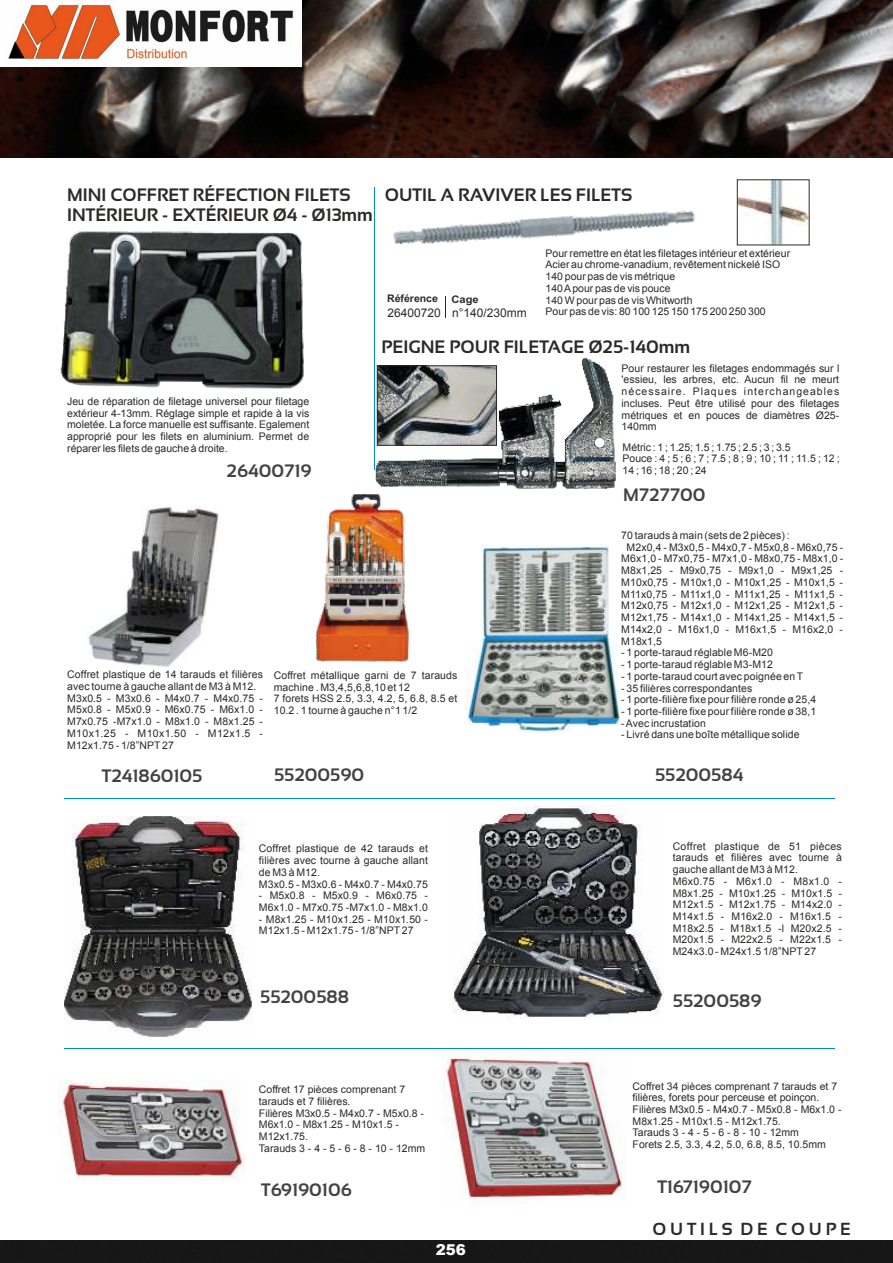
<style>
.page{position:relative;width:893px;height:1263px;background:#fff}
.page>*{position:absolute;margin:0;border:0;box-sizing:border-box;transform-origin:0 0}
.t1{font:700 18px/20.1px "Sansation";color:#2b2a29}
.t2{font:700 18px "Sansation";color:#434242}
.t3{font:700 17.55px "Sansation";letter-spacing:.22em;color:#2b2a29}
.t4{font:900 15px "Arial";color:#fff}
.t5{font:12px "Arial";color:#2b2a29}
.t6{font:10.5px/11.7px "Arial";letter-spacing:.01em;color:#2b2a29}
.t7{font:700 10.5px "Arial";color:#2b2a29}
.t8{font:700 10.5px "Arial";color:#2b2a29;scale:1.06 1}
.t9{font:900 10.5px "Arial";color:#fff}
</style>
<div class="page">
<img style="left:64px;top:816px;width:189px;height:221px">
<img style="left:316px;top:494px;width:93px;height:167px">
<img style="left:465px;top:544px;width:155px;height:188px">
<img style="left:453px;top:805px;width:210px;height:213px">
<img style="left:59px;top:1081px;width:187px;height:100px">
<img style="left:88px;top:507px;width:131px;height:160px">
<hr style="left:64px;top:1048px;width:770px;height:1px;background:#008dd2">
<hr style="left:64px;top:798px;width:770px;height:1px;background:#008dd2">
<hr style="left:374px;top:188px;width:1px;height:282px;background:#008dd2">
<img style="left:393px;top:211px;width:302px;height:33px">
<svg style="left:445px;top:296px;width:1px;height:21px"></svg>
<img style="left:739px;top:181px;width:69px;height:62px">
<img style="left:60px;top:231px;width:244px;height:158px">
<img style="left:376px;top:358px;width:241px;height:131px">
<svg style="left:594px;top:437px;width:11px;height:11px"></svg>
<img style="left:379px;top:367px;width:116px;height:77px">
<div style="left:377px;top:365px;width:120px;height:81px;border:1px solid #2b2a29"></div>
<img style="left:443px;top:1051px;width:180px;height:153px">
<img style="left:0;top:0;width:893px;height:157px">
<div style="left:0;top:1240px;width:893px;height:23px;background:#171717"></div>
<img style="left:0;top:0;width:302px;height:67px">
<h1 class="t1" style="left:67px;top:186px;width:307px">MINI COFFRET RÉFECTION FILETS<br>INTÉRIEUR - EXTÉRIEUR Ø4 - Ø13mm</h1>
<p class="t6" style="left:67px;top:395px;width:244px;text-align:justify">Jeu de réparation de filetage universel pour filetage extérieur 4-13mm. Réglage simple et rapide à la vis moletée. La force manuelle est suffisante. Egalement approprié pour les filets en aluminium. Permet de réparer les filets de gauche à droite.</p>
<h1 class="t2" style="left:227px;top:464px;width:86px">26400719</h1>
<h1 class="t1" style="left:385px;top:187px;width:249px">OUTIL A RAVIVER LES FILETS</h1>
<p class="t7" style="left:387px;top:295px;width:52px">Référence</p>
<p class="t5" style="left:387px;top:305px;width:55px">26400720</p>
<p class="t8" style="left:452px;top:295px;width:27px">Cage</p>
<p class="t5" style="left:452px;top:305px;width:76px">n°140/230mm</p>
<p class="t6" style="left:546px;top:247px;width:246px">Pour remettre en état les filetages intérieur et extérieur Acier au chrome-vanadium, revêtement nickelé ISO 140 pour pas de vis métrique<br>140 A pour pas de vis pouce<br>140 W pour pas de vis Whitworth<br>Pour pas de vis: 80 100 125 150 175 200 250 300</p>
<h1 class="t1" style="left:382px;top:338px;width:310px">PEIGNE POUR FILETAGE Ø25-140mm</h1>
<p class="t6" style="left:622px;top:362px;width:219px;text-align:justify">Pour restaurer les filetages endommagés sur l 'essieu, les arbres, etc. Aucun fil ne meurt nécessaire. Plaques interchangeables incluses. Peut être utilisé pour des filetages métriques et en pouces de diamètres Ø25- 140mm</p>
<p class="t6" style="left:623px;top:441px;width:219px">Métric : 1 ; 1.25; 1.5 ; 1.75 ; 2.5 ; 3 ; 3.5<br>Pouce : 4 ; 5 ; 6 ; 7 ; 7.5 ; 8 ; 9 ; 10 ; 11 ; 11.5 ; 12 ;<br>14 ; 16 ; 18 ; 20 ; 24</p>
<h1 class="t2" style="left:623px;top:488px;width:84px">M727700</h1>
<p class="t6" style="left:67px;top:669px;width:197px">Coffret plastique de 14 tarauds et filières avec tourne à gauche allant de M3 à M12.<br>M3x0.5 - M3x0.6 - M4x0.7 - M4x0.75 - M5x0.8 - M5x0.9 - M6x0.75 - M6x1.0 - M7x0.75 -M7x1.0 - M8x1.0 - M8x1.25 - M10x1.25 - M10x1.50 - M12x1.5 - M12x1.75 - 1/8”NPT 27</p>
<h1 class="t2" style="left:102px;top:768px;width:102px">T241860105</h1>
<p class="t6" style="left:274px;top:669px;width:185px">Coffret métallique garni de 7 tarauds machine . M3,4,5,6,8,10 et 12<br>7 forets HSS 2.5, 3.3, 4.2, 5, 6.8, 8.5 et 10.2 . 1 tourne à gauche n°1 1/2</p>
<p class="t6" style="left:621px;top:530px;width:170px">70 tarauds à main (sets de 2 pièces) :</p>
<p class="t6" style="left:627px;top:541px;width:218px">M2x0,4 - M3x0,5 - M4x0,7 - M5x0,8 - M6x0,75 -</p>
<p class="t6" style="left:621px;top:553px;width:223px">M6x1,0 - M7x0,75 - M7x1,0 - M8x0,75 - M8x1,0 -</p>
<p class="t6" style="left:621px;top:565px;width:223px">M8x1,25 - M9x0,75 - M9x1,0 - M9x1,25 -</p>
<p class="t6" style="left:621px;top:576px;width:223px">M10x0,75 - M10x1,0 - M10x1,25 - M10x1,5 -</p>
<p class="t6" style="left:621px;top:588px;width:223px">M11x0,75 - M11x1,0 - M11x1,25 - M11x1,5 -</p>
<p class="t6" style="left:621px;top:600px;width:223px">M12x0,75 - M12x1,0 - M12x1,25 - M12x1,5 -</p>
<p class="t6" style="left:621px;top:612px;width:223px">M12x1,75 - M14x1,0 - M14x1,25 - M14x1,5 -</p>
<p class="t6" style="left:621px;top:623px;width:223px">M14x2,0 - M16x1,0 - M16x1,5 - M16x2,0 -</p>
<p class="t6" style="left:621px;top:635px;width:42px">M18x1,5</p>
<p class="t6" style="left:621px;top:647px;width:153px">- 1 porte-taraud réglable M6-M20</p>
<p class="t6" style="left:621px;top:659px;width:153px">- 1 porte-taraud réglable M3-M12</p>
<p class="t6" style="left:621px;top:670px;width:184px">- 1 porte-taraud court avec poignée en T</p>
<p class="t6" style="left:621px;top:682px;width:133px">- 35 filières correspondantes</p>
<p class="t6" style="left:621px;top:694px;width:197px">- 1 porte-filière fixe pour filière ronde ø 25,4</p>
<p class="t6" style="left:621px;top:705px;width:197px">- 1 porte-filière fixe pour filière ronde ø 38,1</p>
<p class="t6" style="left:621px;top:717px;width:86px">- Avec incrustation</p>
<p class="t6" style="left:621px;top:729px;width:180px">- Livré dans une boîte métallique solide</p>
<h1 class="t2" style="left:274px;top:768px;width:92px">55200590</h1>
<h1 class="t2" style="left:655px;top:768px;width:90px">55200584</h1>
<p class="t6" style="left:259px;top:843px;width:171px">Coffret plastique de 42 tarauds et filières avec tourne à gauche allant de M3 à M12.<br>M3x0.5 - M3x0.6 - M4x0.7 - M4x0.75</p>
<p class="t6" style="left:259px;top:890px;width:171px">- M5x0.8 - M5x0.9 - M6x0.75 -<br>M6x1.0 - M7x0.75 -M7x1.0 - M8x1.0</p>
<p class="t6" style="left:259px;top:913px;width:171px">- M8x1.25 - M10x1.25 - M10x1.50 -<br>M12x1.5 - M12x1.75 - 1/8”NPT 27</p>
<h1 class="t2" style="left:260px;top:989px;width:90px">55200588</h1>
<p class="t6" style="left:259px;top:1083px;width:168px">Coffret 17 pièces comprenant 7 tarauds et 7 filières.<br>Filières M3x0.5 - M4x0.7 - M5x0.8 -<br>M6x1.0 - M8x1.25 - M10x1.5 -<br>M12x1.75.<br>Tarauds 3 - 4 - 5 - 6 - 8 - 10 - 12mm</p>
<p class="t6" style="left:673px;top:840px;width:171px">Coffret plastique de 51 pièces tarauds et filières avec tourne à gauche allant de M3 à M12.<br>M6x0.75 - M6x1.0 - M8x1.0 -<br>M8x1.25 - M10x1.25 - M10x1.5 -<br>M12x1.5 - M12x1.75 - M14x2.0 -<br>M14x1.5 - M16x2.0 - M16x1.5 -<br>M18x2.5 - M18x1.5 -l M20x2.5 -<br>M20x1.5 - M22x2.5 - M22x1.5 -<br>M24x3.0 - M24x1.5 1/8”NPT 27</p>
<h1 class="t2" style="left:673px;top:994px;width:90px">55200589</h1>
<p class="t6" style="left:633px;top:1080px;width:210px">Coffret 34 pièces comprenant 7 tarauds et 7 filières, forets pour perceuse et poinçon.<br>Filières M3x0.5 - M4x0.7 - M5x0.8 - M6x1.0 - M8x1.25 - M10x1.5 - M12x1.75.<br>Tarauds 3 - 4 - 5 - 6 - 8 - 10 - 12mm<br>Forets 2.5, 3.3, 4.2, 5.0, 6.8, 8.5, 10.5mm</p>
<h1 class="t2" style="left:261px;top:1183px;width:92px">T69190106</h1>
<h1 class="t2" style="left:657px;top:1180px;width:96px">T167190107</h1>
<p class="t9" style="left:436px;top:1237px;width:23px">389</p>
<h3 class="t4" style="left:436px;top:1239px;width:32px">256</h3>
<h2 class="t3" style="left:652px;top:1222px;width:200px">OUTILS DE COUPE</h2>
</div>
